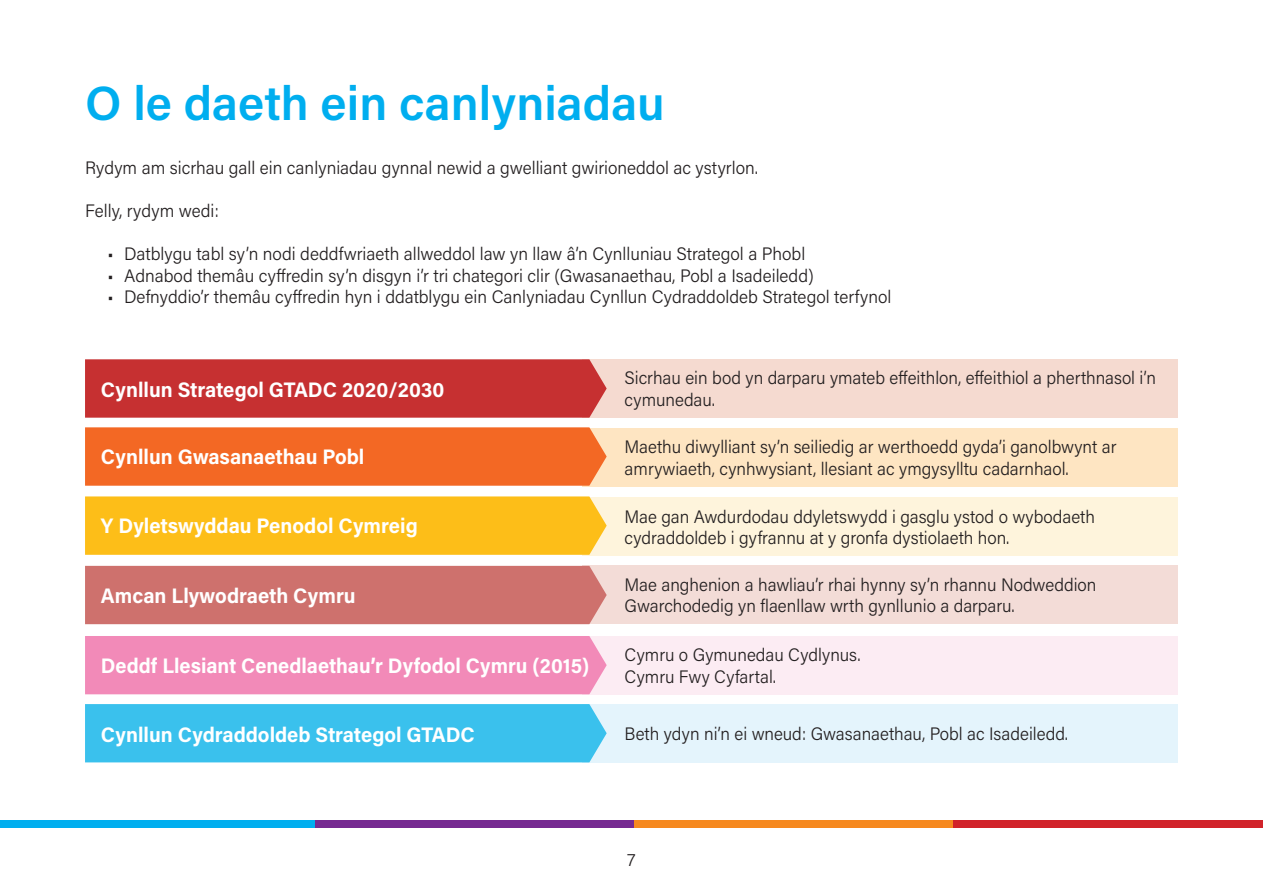
<style>
.page{position:relative;width:1263px;height:893px;background:#fff}
.page>*{position:absolute;margin:0;border:0;box-sizing:border-box;transform-origin:0 0}
.t1{font:600 48px "Acumin Pro";color:#00aeef}
.t2{font:700 21px "Acumin Pro";color:#fff;scale:.96 1}
.t3{font:700 21px "Acumin Pro";color:#fff;scale:.95 1}
.t4{font:300 18px/21.6px "Acumin Pro";color:#231f20;scale:.96 1}
.t5{font:300 18px "Acumin Pro";color:#231f20}
</style>
<div class="page">
<div style="left:0;top:821px;width:315px;height:7px;background:#00aeef"></div>
<div style="left:315px;top:821px;width:319px;height:7px;background:#762a91"></div>
<div style="left:634px;top:821px;width:318px;height:7px;background:#f6891f"></div>
<div style="left:952px;top:821px;width:311px;height:7px;background:#d1232a"></div>
<div style="left:583px;top:359px;width:595px;height:59px;background:#f5dad0"></div>
<div style="left:583px;top:428px;width:595px;height:59px;background:#fee5c2"></div>
<div style="left:583px;top:497px;width:595px;height:59px;background:#fef4dc"></div>
<div style="left:583px;top:566px;width:595px;height:58px;background:#f3dcd7"></div>
<div style="left:583px;top:636px;width:595px;height:58px;background:#fcecf3"></div>
<div style="left:583px;top:704px;width:595px;height:58px;background:#e4f4fc"></div>
<div style="left:85px;top:704px;width:522px;height:58px;background:#3ac1ed"></div>
<div style="left:85px;top:636px;width:522px;height:58px;background:#f28ab8"></div>
<div style="left:85px;top:566px;width:522px;height:58px;background:#ce716d"></div>
<div style="left:85px;top:496px;width:522px;height:59px;background:#fdbe18"></div>
<div style="left:85px;top:427px;width:522px;height:59px;background:#f36824"></div>
<div style="left:85px;top:359px;width:522px;height:59px;background:#c63031"></div>
<p class="t1" style="left:85px;top:70px;width:581px">O le daeth ein canlyniadau</p>
<p class="t5" style="left:85px;top:155px;width:674px">Rydym am sicrhau gall ein canlyniadau gynnal newid a gwelliant gwirioneddol ac ystyrlon.</p>
<p class="t5" style="left:85px;top:198px;width:135px">Felly, rydym wedi:</p>
<p class="t5" style="left:108px;top:241px;width:699px">• Datblygu tabl sy’n nodi deddfwriaeth allweddol law yn llaw â’n Cynlluniau Strategol a Phobl</p>
<p class="t5" style="left:108px;top:263px;width:708px">• Adnabod themâu cyffredin sy’n disgyn i’r tri chategori clir (Gwasanaethau, Pobl a Isadeiledd)</p>
<p class="t5" style="left:108px;top:285px;width:785px">• Defnyddio’r themâu cyffredin hyn i ddatblygu ein Canlyniadau Cynllun Cydraddoldeb Strategol terfynol</p>
<p class="t2" style="left:101px;top:375px;width:359px">Cynllun Strategol GTADC 2020/2030</p>
<p class="t2" style="left:101px;top:442px;width:276px">Cynllun Gwasanaethau Pobl</p>
<p class="t2" style="left:101px;top:511px;width:331px">Y Dyletswyddau Penodol Cymreig</p>
<p class="t2" style="left:101px;top:581px;width:267px">Amcan Llywodraeth Cymru</p>
<p class="t3" style="left:101px;top:651px;width:515px">Deddf Llesiant Cenedlaethau’r Dyfodol Cymru (2015)</p>
<p class="t2" style="left:101px;top:719px;width:391px">Cynllun Cydraddoldeb Strategol GTADC</p>
<p class="t4" style="left:625px;top:366px;width:555px">Sicrhau ein bod yn darparu ymateb effeithlon, effeithiol a pherthnasol i’n cymunedau.</p>
<p class="t4" style="left:625px;top:436px;width:514px">Maethu diwylliant sy’n seiliedig ar werthoedd gyda’i ganolbwynt ar amrywiaeth, cynhwysiant, llesiant ac ymgysylltu cadarnhaol.</p>
<p class="t4" style="left:625px;top:505px;width:492px">Mae gan Awdurdodau ddyletswydd i gasglu ystod o wybodaeth cydraddoldeb i gyfrannu at y gronfa dystiolaeth hon.</p>
<p class="t4" style="left:625px;top:573px;width:493px">Mae anghenion a hawliau’r rhai hynny sy’n rhannu Nodweddion<br>Gwarchodedig yn flaenllaw wrth gynllunio a darparu.</p>
<p class="t4" style="left:625px;top:643px;width:247px">Cymru o Gymunedau Cydlynus.</p>
<p class="t4" style="left:625px;top:665px;width:159px">Cymru Fwy Cyfartal.</p>
<p class="t4" style="left:625px;top:722px;width:463px">Beth ydyn ni’n ei wneud: Gwasanaethau, Pobl ac Isadeiledd.</p>
<p class="t5" style="left:627px;top:847px;width:10px">7</p>
</div>
